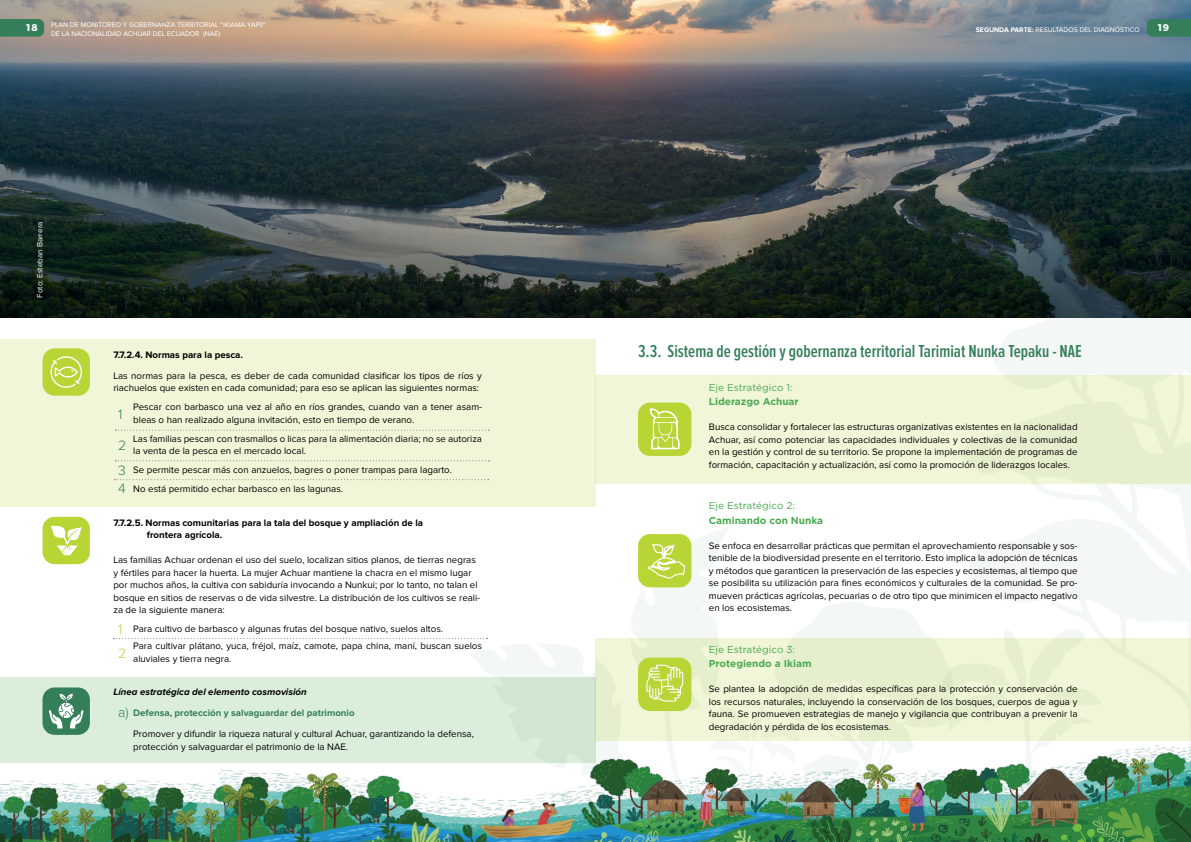
<style>
.page{position:relative;width:1191px;height:842px;background:#fff}
.page>*{position:absolute;margin:0;border:0;box-sizing:border-box;transform-origin:0 0}
.t1{font:600 18px "Proxima Nova Ex Cn";color:#347e5a}
.t2{font:300 14px/24.9px "Proxima Nova";color:#347e5a}
.t3{font:300 14px/24.1px "Proxima Nova";color:#b7d635}
.t4{font:700 10px "Gotham";color:#4caa51}
.t5{font:10px "Gotham";color:#4caa51}
.t6{font:700 10px "Argentum Sans";color:#fff}
.t7{font:9.7px/12.5px "Proxima Nova";color:#000}
.t8{font:700 9.7px/12.5px "Proxima Nova";color:#000}
.t9{font:700 9.7px "Proxima Nova";color:#347e5a}
.t10{font:italic 700 9.7px "Proxima Nova";color:#000}
.t11{font:8px "Proxima Nova";color:#fff}
.t12{font:7px/8.4px "Proxima Nova";color:#fff}
.s1{font-weight:700}
</style>
<div class="page">
<div style="left:595px;top:375px;width:596px;height:109px;background:#f0f6d7"></div>
<svg style="left:960px;top:317px;width:231px;height:370px"></svg>
<svg style="left:799px;top:602px;width:143px;height:85px;fill:#e5efce"></svg>
<svg style="left:942px;top:628px;width:160px;height:59px"></svg>
<svg style="left:471px;top:643px;width:159px;height:44px;fill:#f3f7f5"></svg>
<img style="left:0;top:0;width:1191px;height:317px">
<img style="left:0;top:687px;width:1191px;height:155px">
<div style="left:0;top:339px;width:595px;height:167px;background:#f0f6d7"></div>
<div style="left:0;top:677px;width:595px;height:85px;background:#dbeedc"></div>
<div style="left:43px;top:348px;width:47px;height:48px;background:#b7d635;border-radius:12px"></div>
<div style="left:43px;top:517px;width:47px;height:47px;background:#b7d635;border-radius:12px"></div>
<div style="left:43px;top:687px;width:47px;height:48px;background:#347e5a;border-radius:12px"></div>
<svg style="left:115px;top:430px;width:374px;height:1px"></svg>
<svg style="left:115px;top:460px;width:374px;height:1px"></svg>
<svg style="left:114px;top:479px;width:375px;height:1px"></svg>
<svg style="left:113px;top:638px;width:374px;height:1px"></svg>
<img style="left:0;top:0;width:888px;height:235px">
<svg style="left:1147px;top:19px;width:44px;height:18px"></svg>
<svg style="left:50px;top:356px;width:32px;height:32px"></svg>
<svg style="left:50px;top:525px;width:32px;height:30px"></svg>
<svg style="left:49px;top:694px;width:35px;height:34px"></svg>
<div style="left:638px;top:403px;width:53px;height:53px;background:#b7d635;border-radius:12px"></div>
<svg style="left:650px;top:408px;width:30px;height:41px"></svg>
<svg style="left:630px;top:527px;width:169px;height:315px"></svg>
<p class="t12" style="left:51px;top:21px;width:216px">PLAN DE MONITOREO Y GOBERNANZA TERRITORIAL “IKIAMA YAPII”<br>DE LA NACIONALIDAD ACHUAR DEL ECUADOR (NAE)</p>
<p class="t6" style="left:25px;top:19px;width:14px">18</p>
<p class="t12" style="left:975px;top:25px;width:166px"><span class="s1">SEGUNDA PARTE:</span> RESULTADOS DEL DIAGNÓSTICO</p>
<p class="t6" style="left:1156px;top:19px;width:14px">19</p>
<p class="t11" style="left:36px;top:298px;width:78px;rotate:-90deg">Foto: Esteban Barrera</p>
<p class="t8" style="left:113px;top:349px;width:131px">7.7.2.4. Normas para la pesca.</p>
<p class="t7" style="left:113px;top:370px;width:370px">Las normas para la pesca, es deber de cada comunidad clasificar los tipos de ríos y riachuelos que existen en cada comunidad; para eso se aplican las siguientes normas:</p>
<p class="t7" style="left:133px;top:401px;width:350px">Pescar con barbasco una vez al año en ríos grandes, cuando van a tener asam&shy;bleas o han realizado alguna invitación, esto en tiempo de verano.</p>
<p class="t7" style="left:133px;top:433px;width:350px">Las familias pescan con trasmallos o licas para la alimentación diaria; no se autoriza la venta de la pesca en el mercado local.</p>
<p class="t7" style="left:133px;top:461px;width:320px;line-height:19px">Se permite pescar más con anzuelos, bagres o poner trampas para lagarto.<br>No está permitido echar barbasco en las lagunas.</p>
<p class="t8" style="left:147px;top:517px;width:277px;text-indent:-34px">7.7.2.5. Normas comunitarias para la tala del bosque y ampliación de la frontera agrícola.</p>
<p class="t7" style="left:113px;top:554px;width:368px">Las familias Achuar ordenan el uso del suelo, localizan sitios planos, de tierras negras y fértiles para hacer la huerta. La mujer Achuar mantiene la chacra en el mismo lugar por muchos años, la cultiva con sabiduría invocando a Nunkui; por lo tanto, no talan el bosque en sitios de reservas o de vida silvestre. La distribución de los cultivos se reali&shy;za de la siguiente manera:</p>
<p class="t7" style="left:133px;top:621px;width:350px;line-height:17px">Para cultivo de barbasco y algunas frutas del bosque nativo, suelos altos.<br>Para cultivar plátano, yuca, fréjol, maíz, camote, papa china, maní, buscan suelos</p>
<p class="t7" style="left:133px;top:653px;width:100px">aluviales y tierra negra.</p>
<p class="t10" style="left:113px;top:688px;width:195px">Línea estratégica del elemento cosmovisión</p>
<p class="t9" style="left:133px;top:709px;width:223px">Defensa, protección y salvaguardar del patrimonio</p>
<p class="t7" style="left:133px;top:728px;width:342px">Promover y difundir la riqueza natural y cultural Achuar, garantizando la defensa, protección y salvaguardar el patrimonio de la NAE.</p>
<h2 class="t2" style="left:118px;top:403px;width:6px">1</h2>
<h2 class="t2" style="left:118px;top:434px;width:10px">2<br>3</h2>
<h2 class="t2" style="left:118px;top:476px;width:9px">4</h2>
<h2 class="t3" style="left:118px;top:618px;width:10px">1<br>2</h2>
<h2 class="t2" style="left:118px;top:700px;width:12px">a)</h2>
<h1 class="t1" style="left:638px;top:343px;width:445px">3.3. Sistema de gestión y gobernanza territorial Tarimiat Nunka Tepaku - NAE</h1>
<p class="t5" style="left:709px;top:381px;width:85px">Eje Estratégico 1:</p>
<p class="t4" style="left:709px;top:395px;width:91px">Liderazgo Achuar</p>
<p class="t7" style="left:709px;top:421px;width:370px;text-align:justify">Busca consolidar y fortalecer las estructuras organizativas existentes en la nacionalidad Achuar, así como potenciar las capacidades individuales y colectivas de la comunidad en la gestión y control de su territorio. Se propone la implementación de programas de formación, capacitación y actualización, así como la promoción de liderazgos locales.</p>
<p class="t5" style="left:709px;top:499px;width:88px">Eje Estratégico 2:</p>
<p class="t4" style="left:709px;top:514px;width:116px">Caminando con Nunka</p>
<p class="t7" style="left:709px;top:540px;width:370px;text-align:justify">Se enfoca en desarrollar prácticas que permitan el aprovechamiento responsable y sos&shy;tenible de la biodiversidad presente en el territorio. Esto implica la adopción de técnicas y métodos que garanticen la preservación de las especies y ecosistemas, al tiempo que se posibilita su utilización para fines económicos y culturales de la comunidad. Se pro&shy;mueven prácticas agrícolas, pecuarias o de otro tipo que minimicen el impacto negativo en los ecosistemas.</p>
<p class="t5" style="left:709px;top:643px;width:88px">Eje Estratégico 3:</p>
<p class="t4" style="left:709px;top:657px;width:104px">Protegiendo a Ikiam</p>
<p class="t7" style="left:709px;top:683px;width:370px;text-align:justify">Se plantea la adopción de medidas específicas para la protección y conservación de los recursos naturales, incluyendo la conservación de los bosques, cuerpos de agua y fauna. Se promueven estrategias de manejo y vigilancia que contribuyan a prevenir la degradación y pérdida de los ecosistemas.</p>
</div>
